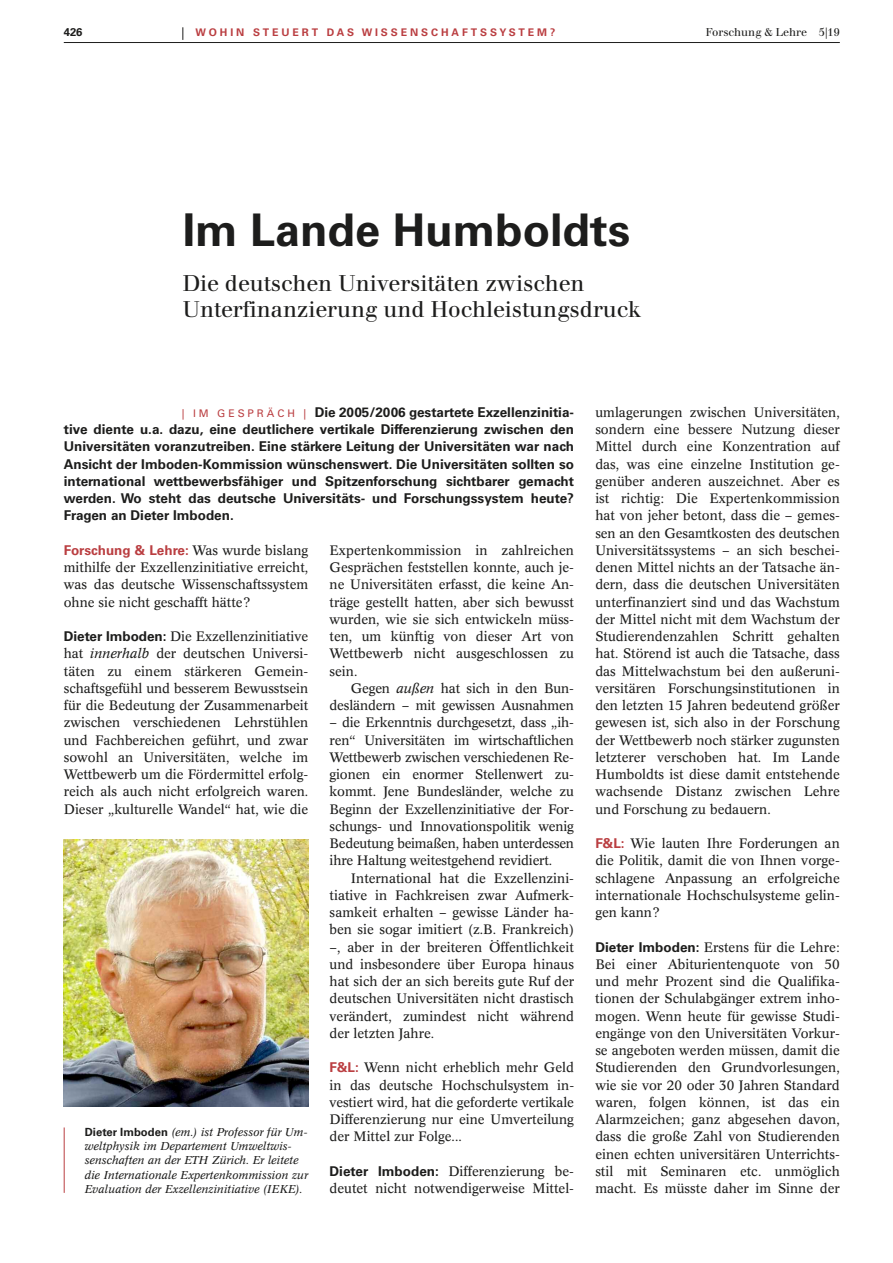
<style>
.page{position:relative;width:893px;height:1263px;background:#fff}
.page>*{position:absolute;margin:0;border:0;box-sizing:border-box;transform-origin:0 0}
.t1{font:700 45px "Univers LT";color:#1d1d1c}
.t2{font:22.5px/26px "Walbaum";color:#1d1d1c}
.t3{font:13.5px/17.2px "Concorde BE";color:#1d1d1c;text-align:justify}
.t4{font:700 13.5px/17.2px "Univers LT";color:#1d1d1c;text-align:justify}
.t5{font:700 13.5px "Univers LT";color:#ba3e41}
.t6{font:italic 11.25px/14.2px "Concorde BE";color:#1d1d1c}
.t7{font:11.25px "Walbaum";color:#1d1d1c}
.t8{font:700 11.25px "Univers LT";color:#1d1d1c}
.t9{font:700 10.5px "Univers LT";letter-spacing:.28em;color:#ba3e41}
.s1{font-weight:400;font-size:10.5px;color:#ba3e41}
.s2{font-family:"Concorde BE";font-weight:400;color:#1d1d1c}
.s3{font-family:"Univers LT";font-weight:700}
.s4{font-style:italic}
.s5{font-family:"Univers LT";font-weight:700;font-style:normal}
.s6{font-family:"Univers LT";font-weight:700;color:#ba3e41}
</style>
<div class="page">
<hr style="left:64px;top:42px;width:776px;height:1px;background:#1d1d1c">
<svg style="left:182px;top:27px;width:1px;height:13px"></svg>
<img style="left:64px;top:840px;width:244px;height:266px">
<hr style="left:64px;top:1127px;width:1px;height:66px;background:#ba3e41">
<p class="t8" style="left:64px;top:28px;width:20px">426</p>
<p class="t9" style="left:196px;top:28px;width:361px">WOHIN STEUERT DAS WISSENSCHAFTSSYSTEM?</p>
<p class="t7" style="left:706px;top:28px;width:135px">Forschung &amp; Lehre 5|19</p>
<h1 class="t1" style="left:183px;top:214px;width:449px">Im Lande Humboldts</h1>
<h2 class="t2" style="left:183px;top:273px;width:460px">Die deutschen Universitäten zwischen<br>Unterfinanzierung und Hochleistungsdruck</h2>
<p class="t4" style="left:64px;top:405px;width:512px;text-indent:118px"><span class="s1">| I M G E S P R Ä C H |</span> Die 2005/2006 gestartete Exzellenzinitia&shy;tive diente u.a. dazu, eine deutlichere vertikale Differenzierung zwischen den Universitäten voranzutreiben. Eine stärkere Leitung der Universitäten war nach Ansicht der Imboden-Kommission wünschenswert. Die Universitäten sollten so international wettbewerbsfähiger und Spitzenforschung sichtbarer gemacht werden. Wo steht das deutsche Universitäts- und Forschungssystem heute?<br>Fragen an Dieter Imboden.</p>
<p class="t5" style="left:64px;top:545px;width:246px">Forschung &amp; Lehre: <span class="s2">Was wurde bislang</span></p>
<p class="t3" style="left:64px;top:560px;width:246px">mithilfe der Exzellenzinitiative erreicht, was das deutsche Wissenschaftssystem ohne sie nicht geschafft hätte?</p>
<p class="t3" style="left:64px;top:629px;width:246px"><span class="s3">Dieter Imboden:</span> Die Exzellenzinitiative hat <span class="s4">innerhalb</span> der deutschen Universi&shy;täten zu einem stärkeren Gemein&shy;schaftsgefühl und besserem Bewusstsein für die Bedeutung der Zusammenarbeit zwischen verschiedenen Lehrstühlen und Fachbereichen geführt, und zwar sowohl an Universitäten, welche im Wettbewerb um die Fördermittel erfolg&shy;reich als auch nicht erfolgreich waren.<br>Dieser „kulturelle Wandel“ hat, wie die</p>
<p class="t6" style="left:85px;top:1126px;width:225px"><span class="s5">Dieter Imboden</span> (em.) ist Professor für Um&shy;weltphysik im Departement Umweltwis&shy;senschaften an der ETH Zürich. Er leitete die Internationale Expertenkommission zur Evaluation der Exzellenzinitiative (IEKE).</p>
<p class="t3" style="left:330px;top:542px;width:246px">Expertenkommission in zahlreichen Gesprächen feststellen konnte, auch je&shy;ne Universitäten erfasst, die keine An&shy;träge gestellt hatten, aber sich bewusst wurden, wie sie sich entwickeln müss&shy;ten, um künftig von dieser Art von Wettbewerb nicht ausgeschlossen zu sein.</p>
<p class="t3" style="left:330px;top:680px;width:246px;text-align:right">Gegen <span class="s4">außen</span> hat sich in den Bun&shy;desländern – mit gewissen Ausnahmen</p>
<p class="t3" style="left:330px;top:715px;width:246px">– die Erkenntnis durchgesetzt, dass „ih&shy;ren“ Universitäten im wirtschaftlichen Wettbewerb zwischen verschiedenen Re&shy;gionen ein enormer Stellenwert zu&shy;kommt. Jene Bundesländer, welche zu Beginn der Exzellenzinitiative der For&shy;schungs- und Innovationspolitik wenig Bedeutung beimaßen, haben unterdessen ihre Haltung weitestgehend revidiert.</p>
<p class="t3" style="left:330px;top:870px;width:246px;text-indent:21px">International hat die Exzellenzini&shy;tiative in Fachkreisen zwar Aufmerk&shy;samkeit erhalten – gewisse Länder ha&shy;ben sie sogar imitiert (z.B. Frankreich) –, aber in der breiteren Öffentlichkeit und insbesondere über Europa hinaus hat sich der an sich bereits gute Ruf der deutschen Universitäten nicht drastisch verändert, zumindest nicht während der letzten Jahre.</p>
<p class="t3" style="left:330px;top:1060px;width:246px"><span class="s6">F&amp;L:</span> Wenn nicht erheblich mehr Geld in das deutsche Hochschulsystem in&shy;vestiert wird, hat die geforderte vertikale Differenzierung nur eine Umverteilung der Mittel zur Folge...</p>
<p class="t3" style="left:330px;top:1163px;width:246px"><span class="s3">Dieter Imboden:</span> Differenzierung be&shy;deutet nicht notwendigerweise Mittel-</p>
<p class="t3" style="left:595px;top:404px;width:246px">umlagerungen zwischen Universitäten, sondern eine bessere Nutzung dieser Mittel durch eine Konzentration auf das, was eine einzelne Institution ge&shy;genüber anderen auszeichnet. Aber es ist richtig: Die Expertenkommission hat von jeher betont, dass die – gemes&shy;sen an den Gesamtkosten des deutschen Universitätssystems – an sich beschei&shy;denen Mittel nichts an der Tatsache än&shy;dern, dass die deutschen Universitäten unterfinanziert sind und das Wachstum der Mittel nicht mit dem Wachstum der Studierendenzahlen Schritt gehalten hat. Störend ist auch die Tatsache, dass das Mittelwachstum bei den außeruni&shy;versitären Forschungsinstitutionen in den letzten 15 Jahren bedeutend größer gewesen ist, sich also in der Forschung der Wettbewerb noch stärker zugunsten letzterer verschoben hat. Im Lande Humboldts ist diese damit entstehende wachsende Distanz zwischen Lehre und Forschung zu bedauern.</p>
<p class="t3" style="left:595px;top:836px;width:246px"><span class="s6">F&amp;L:</span> Wie lauten Ihre Forderungen an die Politik, damit die von Ihnen vorge&shy;schlagene Anpassung an erfolgreiche internationale Hochschulsysteme gelin&shy;gen kann?</p>
<p class="t3" style="left:595px;top:939px;width:246px"><span class="s3">Dieter Imboden:</span> Erstens für die Lehre:<br>Bei einer Abiturientenquote von 50 und mehr Prozent sind die Qualifika&shy;tionen der Schulabgänger extrem inho&shy;mogen. Wenn heute für gewisse Studi&shy;engänge von den Universitäten Vorkur&shy;se angeboten werden müssen, damit die Studierenden den Grundvorlesungen, wie sie vor 20 oder 30 Jahren Standard waren, folgen können, ist das ein Alarmzeichen; ganz abgesehen davon, dass die große Zahl von Studierenden einen echten universitären Unterrichts&shy;stil mit Seminaren etc. unmöglich macht. Es müsste daher im Sinne der</p>
</div>
